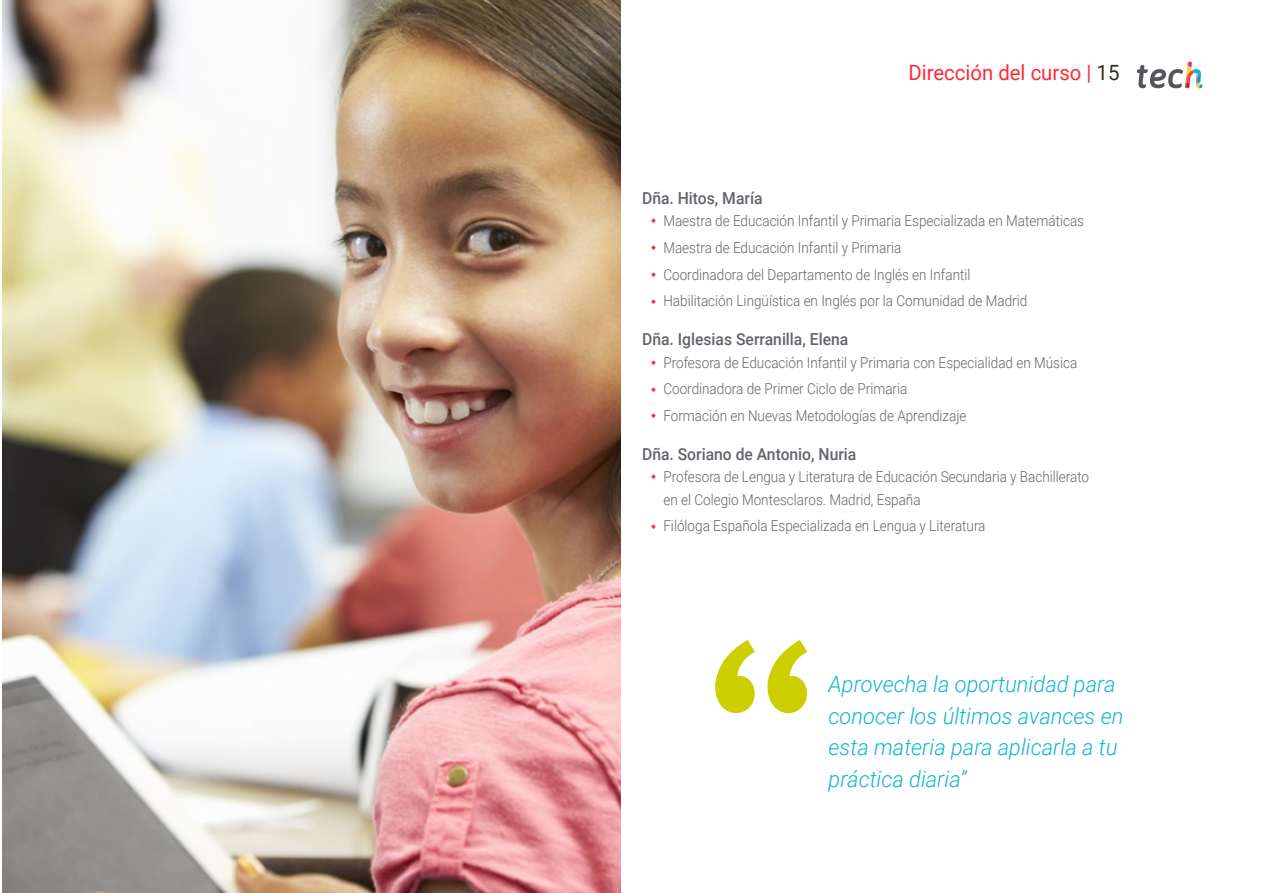
<style>
.page{position:relative;width:1263px;height:893px;background:#fff}
.page>*{position:absolute;margin:0;border:0;box-sizing:border-box;transform-origin:0 0}
.t1{font:italic 300 22.5px/31.5px "Roboto";color:#0fb6cf}
.t2{font:21px "Roboto";color:#ff293a}
.t3{font:500 16.5px "Roboto";color:#61646a;scale:.95 1}
.t4{font:300 15px/26.7px "Roboto";color:#61646a;scale:.9 1}
.s1{color:#312e20}
</style>
<div class="page">
<img style="left:2px;top:0;width:619px;height:893px">
<svg style="left:1137px;top:62px;width:65px;height:27px"></svg>
<svg style="left:715px;top:640px;width:92px;height:73px"></svg>
<h2 class="t2" style="left:908px;top:57px;width:213px">Dirección del curso | <span class="s1">15</span></h2>
<p class="t3" style="left:642px;top:186px;width:128px">Dña. Hitos, María</p>
<p class="t4" style="left:663px;top:207px;width:469px">Maestra de Educación Infantil y Primaria Especializada en Matemáticas Maestra de Educación Infantil y Primaria<br>Coordinadora del Departamento de Inglés en Infantil<br>Habilitación Lingüística en Inglés por la Comunidad de Madrid</p>
<p class="t3" style="left:642px;top:328px;width:218px">Dña. Iglesias Serranilla, Elena</p>
<p class="t4" style="left:663px;top:348px;width:461px">Profesora de Educación Infantil y Primaria con Especialidad en Música<br>Coordinadora de Primer Ciclo de Primaria<br>Formación en Nuevas Metodologías de Aprendizaje</p>
<p class="t3" style="left:642px;top:442px;width:227px">Dña. Soriano de Antonio, Nuria</p>
<p class="t4" style="left:663px;top:465px;width:475px;line-height:22.5px">Profesora de Lengua y Literatura de Educación Secundaria y Bachillerato en el Colegio Montesclaros. Madrid, España</p>
<p class="t4" style="left:663px;top:512px;width:359px">Filóloga Española Especializada en Lengua y Literatura</p>
<h1 class="t1" style="left:828px;top:668px;width:296px">Aprovecha la oportunidad para conocer los últimos avances en esta materia para aplicarla a tu práctica diaria”</h1>
</div>
